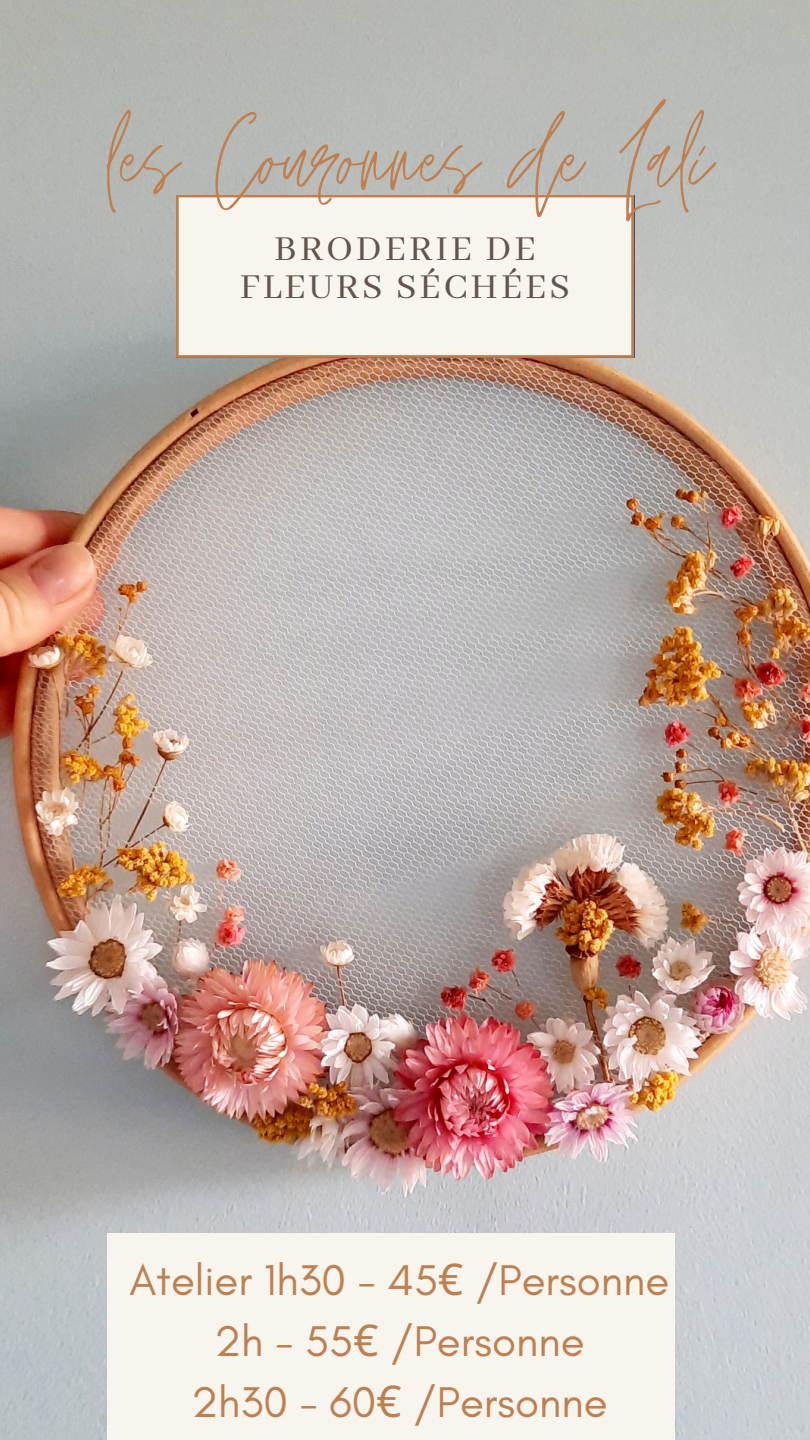
<style>
.page{position:relative;width:810px;height:1440px;background:#fff}
.page>*{position:absolute;margin:0;border:0;box-sizing:border-box;transform-origin:0 0}
.t1{font:146.9px "Jonathan";color:#be8051}
.t2{font:43.8px/60.8px "Glacial Indifference";color:#be8051;text-align:center}
.t3{font:39.2px/37.6px "Abhaya Libre";letter-spacing:.075em;color:#62554b;text-align:center}
.s1{font-family:"Noto Sans"}
</style>
<div class="page">
<img style="left:0;top:0;width:810px;height:1440px">
<div style="left:176px;top:195px;width:458px;height:163px;background:#f8f5ef"></div>
<div style="left:107px;top:1233px;width:567px;height:207px;background:#f8f5ef"></div>
<h1 class="t1" style="left:107px;top:77px;width:608px">les Couronnes de Lali</h1>
<p class="t3" style="left:240px;top:232px;width:332px">BRODERIE DE<br>FLEURS SÉCHÉES</p>
<p class="t2" style="left:130px;top:1249px;width:541px">Atelier 1h30 - 45<span class="s1">€</span> /Personne<br>2h - 55<span class="s1">€</span> /Personne<br>2h30 - 60<span class="s1">€</span> /Personne</p>
</div>
